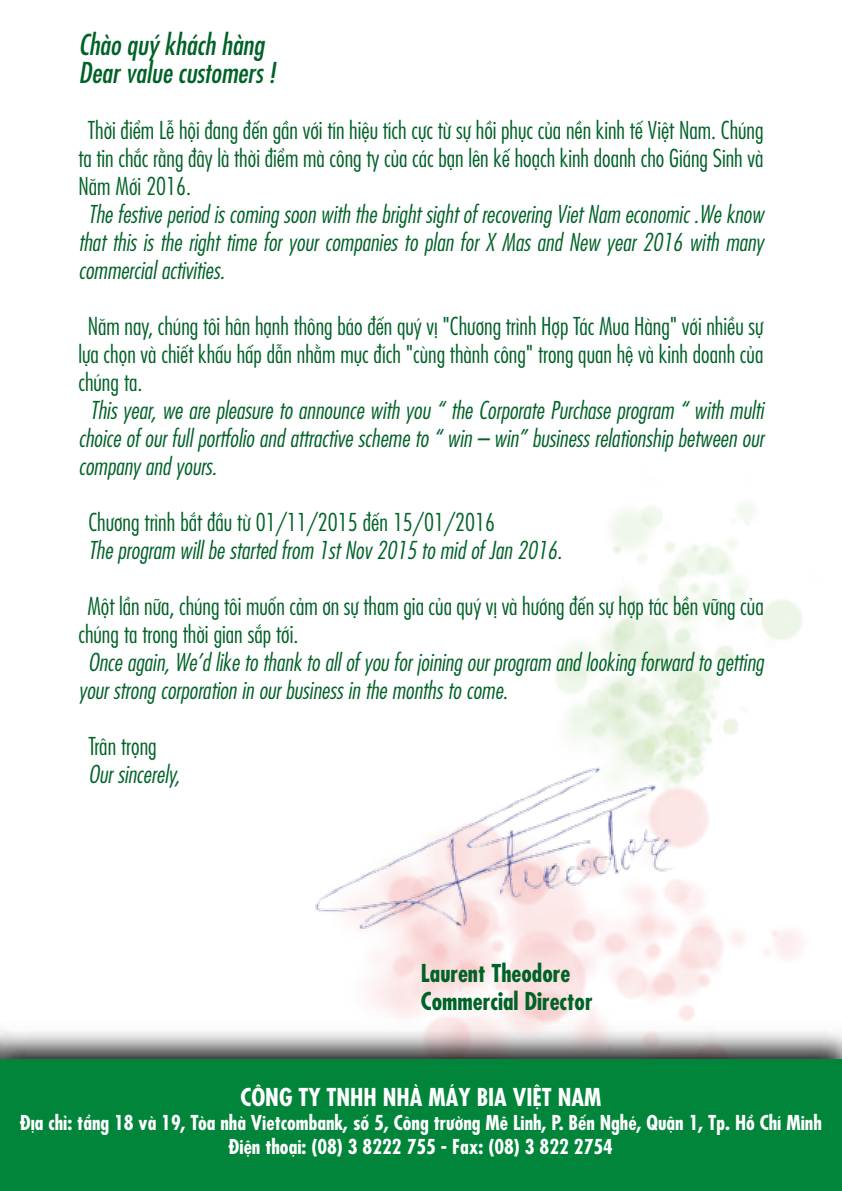
<style>
.page{position:relative;width:842px;height:1191px;background:#fff}
.page>*{position:absolute;margin:0;border:0;box-sizing:border-box;transform-origin:0 0}
.t1{font:italic condensed 28px/28px "Futura Std";color:#006227}
.t2{font:italic 300 condensed 24px/28px "Futura Std";color:#006227;text-align:justify}
.t3{font:24px/28px "Futura Std";color:#006227;text-align:justify}
.t4{font:700 condensed 24px/28px "Futura Std";color:#006227}
.t5{font:700 24px "Futura Std";color:#fff}
.t6{font:700 20px/24px "Futura Std";color:#fff;text-align:center}
</style>
<div class="page">
<img style="left:0;top:1018px;width:842px;height:42px">
<div style="left:0;top:1060px;width:842px;height:131px;background:#00853a"></div>
<img style="left:315px;top:757px;width:383px;height:178px">
<p class="t1" style="left:78px;top:31px;width:199px">Chào quý khách hàng<br>Dear value customers !</p>
<p class="t3" style="left:78px;top:115px;width:687px;text-indent:9px">Thời điểm Lễ hội đang đến gần với tín hiệu tích cực từ sự hồi phục của nền kinh tế Việt Nam. Chúng ta tin chắc rằng đây là thời điểm mà công ty của các bạn lên kế hoạch kinh doanh cho Giáng Sinh và Năm Mới 2016.</p>
<p class="t2" style="left:78px;top:201px;width:687px;text-indent:10px">The festive period is coming soon with the bright sight of recovering Viet Nam economic .We know that this is the right time for your companies to plan for X Mas and New year 2016 with many commercial activities.</p>
<p class="t3" style="left:78px;top:311px;width:687px;text-indent:9px">Năm nay, chúng tôi hân hạnh thông báo đến quý vị "Chương trình Hợp Tác Mua Hàng" với nhiều sự lựa chọn và chiết khấu hấp dẫn nhằm mục đích "cùng thành công" trong quan hệ và kinh doanh của chúng ta.</p>
<p class="t2" style="left:78px;top:397px;width:687px;text-indent:12px">This year, we are pleasure to announce with you “ the Corporate Purchase program “ with multi choice of our full portfolio and attractive scheme to “ win – win” business relationship between our company and yours.</p>
<p class="t3" style="left:88px;top:508px;width:408px">Chương trình bắt đầu từ 01/11/2015 đến 15/01/2016</p>
<p class="t2" style="left:88px;top:537px;width:475px">The program will be started from 1st Nov 2015 to mid of Jan 2016.</p>
<p class="t3" style="left:78px;top:592px;width:687px;text-indent:9px">Một lần nữa, chúng tôi muốn cảm ơn sự tham gia của quý vị và hướng đến sự hợp tác bền vững của chúng ta trong thời gian sắp tới.</p>
<p class="t2" style="left:78px;top:649px;width:687px;text-indent:10px">Once again, We’d like to thank to all of you for joining our program and looking forward to getting your strong corporation in our business in the months to come.</p>
<p class="t3" style="left:88px;top:732px;width:70px">Trân trọng</p>
<p class="t2" style="left:88px;top:761px;width:93px">Our sincerely,</p>
<p class="t4" style="left:421px;top:959px;width:173px">Laurent Theodore<br>Commercial Director</p>
<p class="t5" style="left:240px;top:1083px;width:362px">CÔNG TY TNHH NHÀ MÁY BIA VIỆT NAM</p>
<p class="t6" style="left:20px;top:1110px;width:803px">Địa chỉ: tầng 18 và 19, Tòa nhà Vietcombank, số 5, Công trường Mê Linh, P. Bến Nghé, Quận 1, Tp. Hồ Chí Minh<br>Điện thoại: (08) 3 8222 755 - Fax: (08) 3 822 2754</p>
</div>
